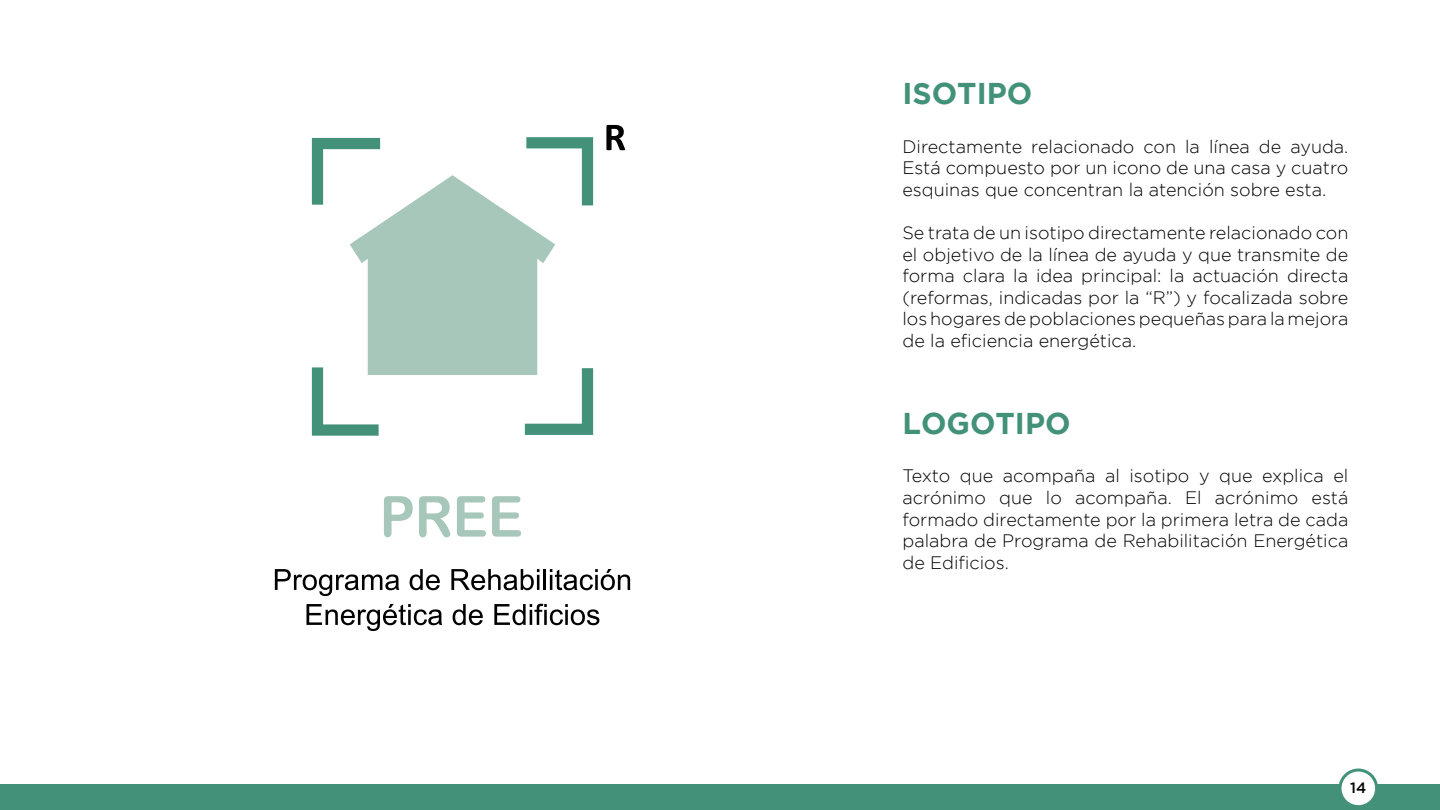
<style>
.page{position:relative;width:1440px;height:810px;background:#fff}
.page>*{position:absolute;margin:0;border:0;box-sizing:border-box;transform-origin:0 0}
.t1{font:700 30px "Gotham";color:#429178}
.t2{font:300 18px/21.6px "Gotham";color:#000;text-align:justify}
.t3{font:500 15px "Gotham";color:#000}
</style>
<div class="page">
<svg style="left:312px;top:137px;width:281px;height:299px"></svg>
<svg style="left:606px;top:125px;width:19px;height:25px"></svg>
<svg style="left:275px;top:569px;width:124px;height:27px"></svg>
<svg style="left:410px;top:569px;width:30px;height:21px"></svg>
<svg style="left:451px;top:569px;width:88px;height:21px"></svg>
<hr style="left:543px;top:569px;width:3px;height:21px;background:#000">
<svg style="left:550px;top:569px;width:80px;height:21px"></svg>
<svg style="left:306px;top:604px;width:136px;height:27px"></svg>
<svg style="left:453px;top:604px;width:30px;height:21px"></svg>
<svg style="left:494px;top:604px;width:105px;height:21px"></svg>
<svg style="left:384px;top:496px;width:29px;height:41px"></svg>
<svg style="left:419px;top:496px;width:31px;height:41px"></svg>
<svg style="left:457px;top:496px;width:29px;height:41px"></svg>
<svg style="left:492px;top:496px;width:29px;height:41px"></svg>
<div style="left:0;top:784px;width:1440px;height:26px;background:#429178"></div>
<div style="left:1340px;top:770px;width:37px;height:37px;background:#fff;border-radius:50%"></div>
<div style="left:1339px;top:769px;width:39px;height:39px;border:3px solid #429178;border-radius:50%"></div>
<h1 class="t1" style="left:902px;top:76px;width:131px">ISOTIPO</h1>
<p class="t2" style="left:902px;top:135px;width:447px">Directamente relacionado con la línea de ayuda.<br>Está compuesto por un icono de una casa y cuatro esquinas que concentran la atención sobre esta.</p>
<p class="t2" style="left:902px;top:222px;width:447px">Se trata de un isotipo directamente relacionado con el objetivo de la línea de ayuda y que transmite de forma clara la idea principal: la actuación directa (reformas, indicadas por la “R”) y focalizada sobre los hogares de poblaciones pequeñas para la mejora de la eficiencia energética.</p>
<h1 class="t1" style="left:902px;top:406px;width:170px">LOGOTIPO</h1>
<p class="t2" style="left:902px;top:465px;width:447px">Texto que acompaña al isotipo y que explica el acrónimo que lo acompaña. El acrónimo está formado directamente por la primera letra de cada palabra de Programa de Rehabilitación Energética de Edificios.</p>
<p class="t3" style="left:1350px;top:779px;width:18px">14</p>
</div>
